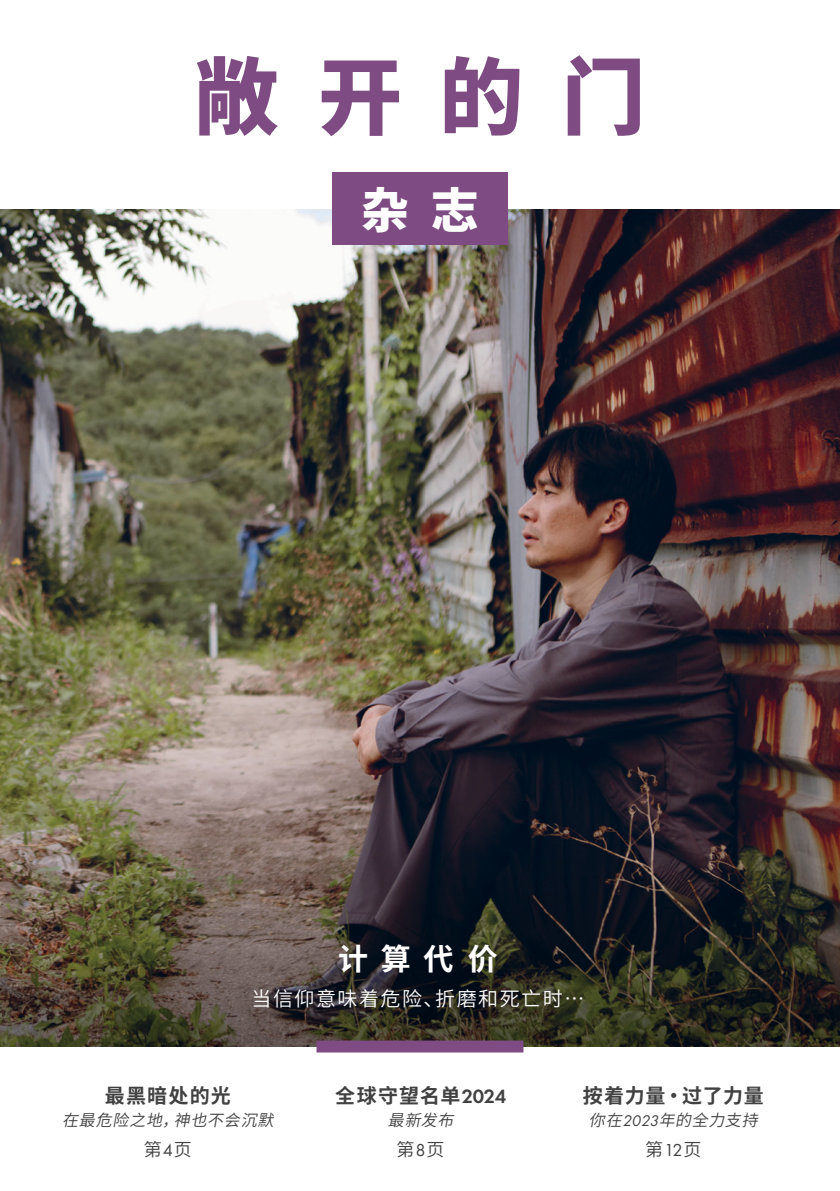
<style>
.page{position:relative;width:840px;height:1191px;background:#fff}
.page>*{position:absolute;margin:0;border:0;box-sizing:border-box;transform-origin:0 0}
.Cover___Title{font:800 84px "Source Han Sans SC";color:#7e4b82}
.Cover___Subtitle{font:800 48px "Source Han Sans SC";color:#fff}
.Cover___Feature{font:700 30px "Source Han Sans SC";color:#fff}
.Cover___Section{font:700 20px "Source Han Sans SC";letter-spacing:.055em;color:#414142}
.Cover___Issue{font:20px "Source Han Sans SC";letter-spacing:.075em;color:#fff}
.Cover___Page_Number{font:18px "Source Han Sans TW";color:#414142}
.Cover___Page_Number-2{font:18px "Futura PT";color:#414142}
.Cover___Subsection{font:italic 16px "Source Han Sans SC";color:#414142}
.s1{font-family:"Futura PT"}
.s2{font-family:"Source Han Sans SC"}
.s3{font-family:"Futura PT";font-weight:600}
.s4{font-family:"Source Han Sans TW"}
</style>
<div class="page">
<img style="left:0;top:210px;width:839px;height:618px">
<img style="left:0;top:828px;width:839px;height:218px">
<div style="left:332px;top:173px;width:175px;height:72px;background:#7e4b82"></div>
<div style="left:316px;top:1040px;width:207px;height:12px;background:#7e4b82"></div>
<p class="Cover___Title" style="left:194px;top:50px;width:452px">敞开的门</p>
<p class="Cover___Subtitle" style="left:361px;top:183px;width:119px">杂志</p>
<p class="Cover___Feature" style="left:338px;top:941px;width:161px">计算代价</p>
<p class="Cover___Issue" style="left:251px;top:987px;width:334px">当信仰意味着危险、折磨和死亡时…</p>
<p class="Cover___Section" style="left:105px;top:1084px;width:127px">最黑暗处的光</p>
<p class="Cover___Subsection" style="left:62px;top:1111px;width:221px">在最危险之地，神也不会沉默</p>
<p class="Cover___Page_Number" style="left:144px;top:1138px;width:50px">第<span class="s1">4</span><span class="s2">页</span></p>
<p class="Cover___Section" style="left:335px;top:1084px;width:172px">全球守望名单<span class="s3">2024</span></p>
<p class="Cover___Subsection" style="left:387px;top:1111px;width:75px">最新发布</p>
<p class="Cover___Page_Number" style="left:396px;top:1138px;width:50px">第<span class="s1">8</span><span class="s2">页</span></p>
<p class="Cover___Section" style="left:582px;top:1084px;width:183px">按着力量・过了力量</p>
<p class="Cover___Subsection" style="left:588px;top:1111px;width:178px">你在<span class="s1">2023</span>年的全力支持</p>
<p class="Cover___Page_Number-2" style="left:644px;top:1138px;width:58px"><span class="s4">第</span>12<span class="s2">页</span></p>
</div>
